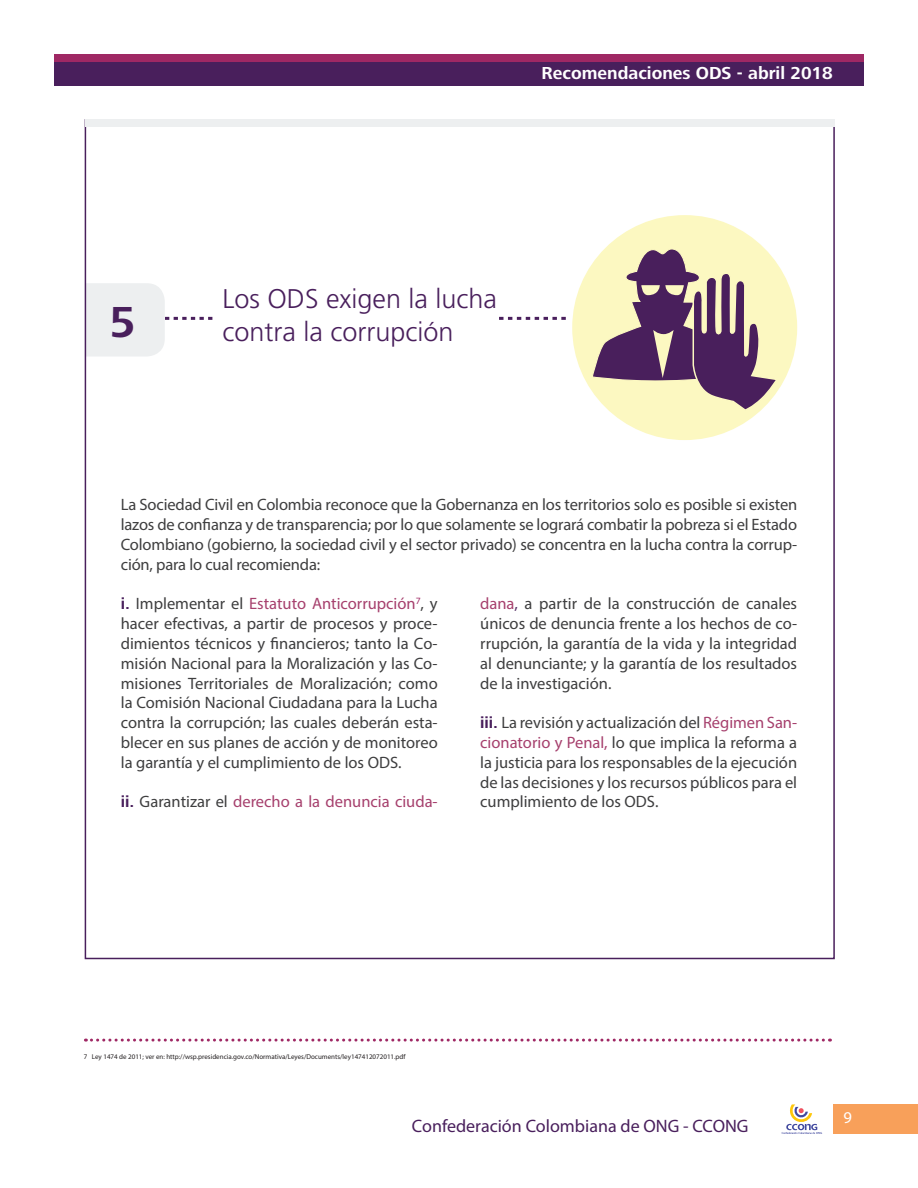
<style>
.page{position:relative;width:918px;height:1188px;background:#fff}
.page>*{position:absolute;margin:0;border:0;box-sizing:border-box;transform-origin:0 0}
.t1{font:700 45px "Frutiger Next LT";color:#491f5c}
.t2{font:300 27px/32.4px "Frutiger";color:#491f5c}
.t3{font:18px "Myriad Pro";color:#491f5c}
.t4{font:700 18px "Frutiger Next LT";color:#fff}
.t5{font:16.5px/19.8px "Myriad Pro";color:#3e3e3f;text-align:justify}
.t6{font:16.5px "Myriad Pro";color:#a6406d}
.t7{font:16.5px "Myriad Pro";color:#fff}
.t8{font:7.05px "Myriad Pro";color:#231f20}
.s1{font-family:"Frutiger Next LT";font-weight:700;color:#491f5c}
.s2{color:#a6406d}
.s3{color:#3e3e3f}
.s4{color:#563065}
</style>
<div class="page">
<svg style="left:782px;top:1104px;width:40px;height:30px"></svg>
<div style="left:54px;top:62px;width:810px;height:24px;background:#491f5c"></div>
<div style="left:54px;top:54px;width:810px;height:8px;background:#9f2864"></div>
<div style="left:833px;top:1104px;width:85px;height:30px;background:#f8a05a"></div>
<div style="left:85px;top:119px;width:750px;height:8px;background:#edeff0"></div>
<svg style="left:85px;top:1039px;width:745px;height:3px"></svg>
<svg style="left:85px;top:283px;width:127px;height:74px"></svg>
<svg style="left:499px;top:317px;width:67px;height:3px"></svg>
<div style="left:572px;top:215px;width:225px;height:225px;background:#fcf8c1;border-radius:50%"></div>
<svg style="left:591px;top:248px;width:187px;height:164px"></svg>
<h1 class="t1" style="left:109px;top:297px;width:28px">5</h1>
<p class="t4" style="left:542px;top:63px;width:293px">Recomendaciones ODS - abril 2018</p>
<h2 class="t2" style="left:222px;top:283px;width:276px">Los ODS exigen la lucha contra la corrupción</h2>
<p class="t5" style="left:121px;top:495px;width:678px">La Sociedad Civil en Colombia reconoce que la Gobernanza en los territorios solo es posible si existen lazos de confianza y de transparencia; por lo que solamente se logrará combatir la pobreza si el Estado Colombiano (gobierno, la sociedad civil y el sector privado) se concentra en la lucha contra la corrup&shy;ción, para lo cual recomienda:</p>
<p class="t5" style="left:121px;top:594px;width:318px"><span class="s1">i.</span> Implementar el <span class="s2">Estatuto Anticorrupción</span><sup>7</sup>, y hacer efectivas, a partir de procesos y proce&shy;dimientos técnicos y financieros; tanto la Co&shy;misión Nacional para la Moralización y las Co&shy;misiones Territoriales de Moralización; como la Comisión Nacional Ciudadana para la Lucha contra la corrupción; las cuales deberán esta&shy;blecer en sus planes de acción y de monitoreo la garantía y el cumplimiento de los ODS.</p>
<p class="t6" style="left:121px;top:792px;width:318px"><span class="s1">ii.</span> <span class="s3">Garantizar el</span> derecho a la denuncia ciuda-</p>
<p class="t5" style="left:480px;top:594px;width:318px"><span class="s2">dana</span><span class="s4">,</span> a partir de la construcción de canales únicos de denuncia frente a los hechos de co&shy;rrupción, la garantía de la vida y la integridad al denunciante; y la garantía de los resultados de la investigación.</p>
<p class="t5" style="left:480px;top:713px;width:318px"><span class="s1">iii.</span> La revisión y actualización del <span class="s2">Régimen San&shy;cionatorio y Penal,</span> lo que implica la reforma a la justicia para los responsables de la ejecución de las decisiones y los recursos públicos para el cumplimiento de los ODS.</p>
<p class="t8" style="left:84px;top:1052px;width:323px">7 Ley 1474 de 2011; ver en: http://wsp.presidencia.gov.co/Normativa/Leyes/Documents/ley147412072011.pdf</p>
<p class="t3" style="left:412px;top:1114px;width:338px">Confederación Colombiana de ONG - CCONG</p>
<p class="t7" style="left:843px;top:1107px;width:10px">9</p>
</div>
